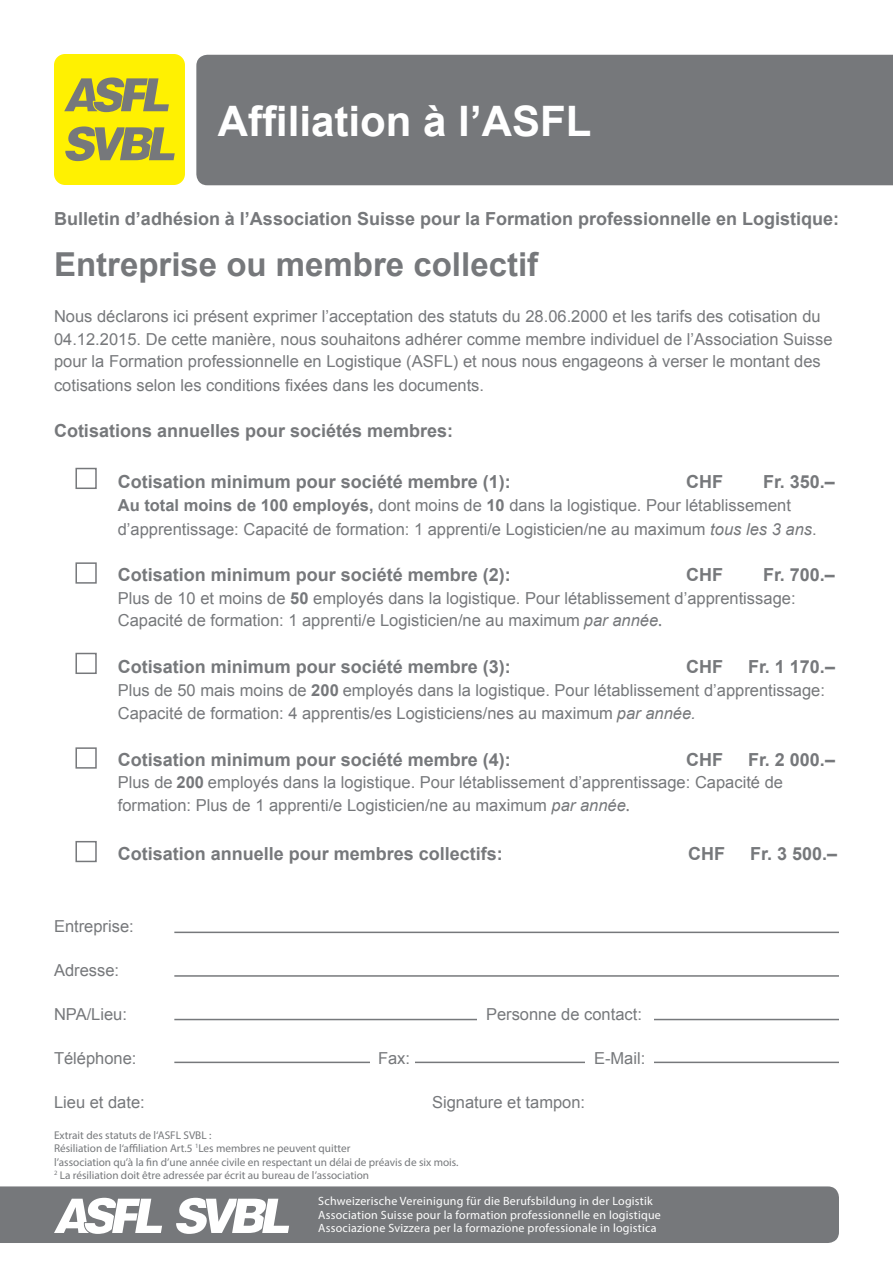
<style>
.page{position:relative;width:893px;height:1263px;background:#fff}
.page>*{position:absolute;margin:0;border:0;box-sizing:border-box;transform-origin:0 0}
.t1{font:700 42px "Arial";color:#fff}
.t2{font:700 33px "Arial";color:#76787b}
.t3{font:700 18px "Arial";color:#76787b}
.t4{font:16.5px/22.8px "Arial";color:#76787b}
.t5{font:12px/13.5px "Myriad Pro";letter-spacing:.02em;color:#fff}
.t6{font:11.25px/13.5px "Myriad Pro";color:#76787b}
.s1{font-weight:700}
.s2{font-style:italic}
.s3{font-family:"Myriad Pro";font-size:18px}
</style>
<div class="page">
<hr style="left:174px;top:1019px;width:665px;height:1px;background:#76787b">
<div style="left:478px;top:997px;width:176px;height:30px;background:#fff"></div>
<hr style="left:174px;top:1061px;width:665px;height:2px;background:#76787b">
<div style="left:586px;top:1042px;width:68px;height:29px;background:#fff"></div>
<div style="left:370px;top:1042px;width:45px;height:29px;background:#fff"></div>
<div style="left:54px;top:54px;width:131px;height:131px;background:#fff101;border-radius:11px"></div>
<svg style="left:65px;top:126px;width:110px;height:35px"></svg>
<svg style="left:64px;top:77px;width:105px;height:35px"></svg>
<div style="left:196px;top:55px;width:697px;height:130px;background:#76787b"></div>
<div style="left:75px;top:468px;width:22px;height:21px;border:2px solid #76787b"></div>
<hr style="left:174px;top:931px;width:665px;height:2px;background:#76787b">
<hr style="left:174px;top:975px;width:665px;height:2px;background:#76787b">
<div style="left:75px;top:562px;width:22px;height:22px;border:2px solid #76787b"></div>
<div style="left:75px;top:653px;width:22px;height:21px;border:2px solid #76787b"></div>
<div style="left:75px;top:747px;width:22px;height:22px;border:2px solid #76787b"></div>
<div style="left:75px;top:841px;width:22px;height:21px;border:2px solid #76787b"></div>
<div style="left:0;top:1186px;width:839px;height:57px;background:#76787b"></div>
<svg style="left:54px;top:1198px;width:108px;height:36px"></svg>
<svg style="left:176px;top:1198px;width:113px;height:36px"></svg>
<h1 class="t1" style="left:218px;top:93px;width:375px">Affiliation à l’ASFL</h1>
<p class="t3" style="left:54px;top:206px;width:786px">Bulletin d’adhésion à l’Association Suisse pour la Formation professionnelle en Logistique:</p>
<h2 class="t2" style="left:54px;top:243px;width:486px">Entreprise ou membre collectif</h2>
<p class="t4" style="left:54px;top:305px;width:780px">Nous déclarons ici présent exprimer l’acceptation des statuts du 28.06.2000 et les tarifs des cotisation du 04.12.2015. De cette manière, nous souhaitons adhérer comme membre individuel de l’Association Suisse pour la Formation professionnelle en Logistique (ASFL) et nous nous engageons à verser le montant des cotisations selon les conditions fixées dans les documents.</p>
<p class="t3" style="left:54px;top:419px;width:401px">Cotisations annuelles pour sociétés membres:</p>
<p class="t3" style="left:118px;top:469px;width:395px">Cotisation minimum pour société membre (1):</p>
<p class="t3" style="left:686px;top:469px;width:38px">CHF</p>
<p class="t3" style="left:763px;top:469px;width:73px">Fr. 350.–</p>
<p class="t4" style="left:118px;top:494px;width:700px;line-height:23.4px"><span class="s1">Au total moins de 100 employés,</span> dont moins de <span class="s1">10</span> dans la logistique. Pour létablissement d’apprentissage: Capacité de formation: 1 apprenti/e Logisticien/ne au maximum <span class="s2">tous les 3 ans</span>.</p>
<p class="t3" style="left:118px;top:563px;width:395px">Cotisation minimum pour société membre (2):</p>
<p class="t3" style="left:686px;top:563px;width:38px">CHF</p>
<p class="t3" style="left:763px;top:563px;width:73px">Fr. 700.–</p>
<p class="t4" style="left:118px;top:587px;width:679px">Plus de 10 et moins de <span class="s1">50</span> employés dans la logistique. Pour létablissement d’apprentissage:<br>Capacité de formation: 1 apprenti/e Logisticien/ne au maximum <span class="s2">par année</span><span class="s3">.</span></p>
<p class="t3" style="left:118px;top:655px;width:395px">Cotisation minimum pour société membre (3):</p>
<p class="t3" style="left:686px;top:655px;width:38px">CHF</p>
<p class="t3" style="left:748px;top:655px;width:88px">Fr. 1 170.–</p>
<p class="t4" style="left:118px;top:678px;width:709px;line-height:23.4px">Plus de 50 mais moins de <span class="s1">200</span> employés dans la logistique. Pour létablissement d’apprentissage:<br>Capacité de formation: 4 apprentis/es Logisticiens/nes au maximum <span class="s2">par année.</span></p>
<p class="t3" style="left:118px;top:748px;width:395px">Cotisation minimum pour société membre (4):</p>
<p class="t3" style="left:686px;top:748px;width:38px">CHF</p>
<p class="t3" style="left:748px;top:748px;width:88px">Fr. 2 000.–</p>
<p class="t4" style="left:118px;top:771px;width:667px">Plus de <span class="s1">200</span> employés dans la logistique. Pour létablissement d’apprentissage: Capacité de formation: Plus de 1 apprenti/e Logisticien/ne au maximum <span class="s2">par année</span><span class="s3">.</span></p>
<p class="t3" style="left:118px;top:841px;width:387px">Cotisation annuelle pour membres collectifs:</p>
<p class="t3" style="left:688px;top:841px;width:38px">CHF</p>
<p class="t3" style="left:750px;top:841px;width:89px">Fr. 3 500.–</p>
<p class="t4" style="left:54px;top:914px;width:81px">Entreprise:</p>
<p class="t4" style="left:54px;top:959px;width:67px">Adresse:</p>
<p class="t4" style="left:54px;top:1003px;width:75px">NPA/Lieu:</p>
<p class="t4" style="left:486px;top:1003px;width:157px">Personne de contact:</p>
<p class="t4" style="left:54px;top:1047px;width:84px">Téléphone:</p>
<p class="t4" style="left:378px;top:1047px;width:34px">Fax:</p>
<p class="t4" style="left:594px;top:1047px;width:53px">E-Mail:</p>
<p class="t4" style="left:54px;top:1091px;width:92px">Lieu et date:</p>
<p class="t4" style="left:432px;top:1091px;width:155px">Signature et tampon:</p>
<p class="t6" style="left:54px;top:1128px;width:406px">Extrait des statuts de l‘ASFL SVBL :<br>Résiliation de l‘affiliation Art.5 <sup>1</sup>Les membres ne peuvent quitter<br>l’association qu’à la fin d’une année civile en respectant un délai de préavis de six mois.<br><sup>2</sup> La résiliation doit être adressée par écrit au bureau de l’association</p>
<p class="t5" style="left:318px;top:1194px;width:344px">Schweizerische Vereinigung für die Berufsbildung in der Logistik<br>Association Suisse pour la formation professionnelle en logistique<br>Associazione Svizzera per la formazione professionale in logistica</p>
</div>
